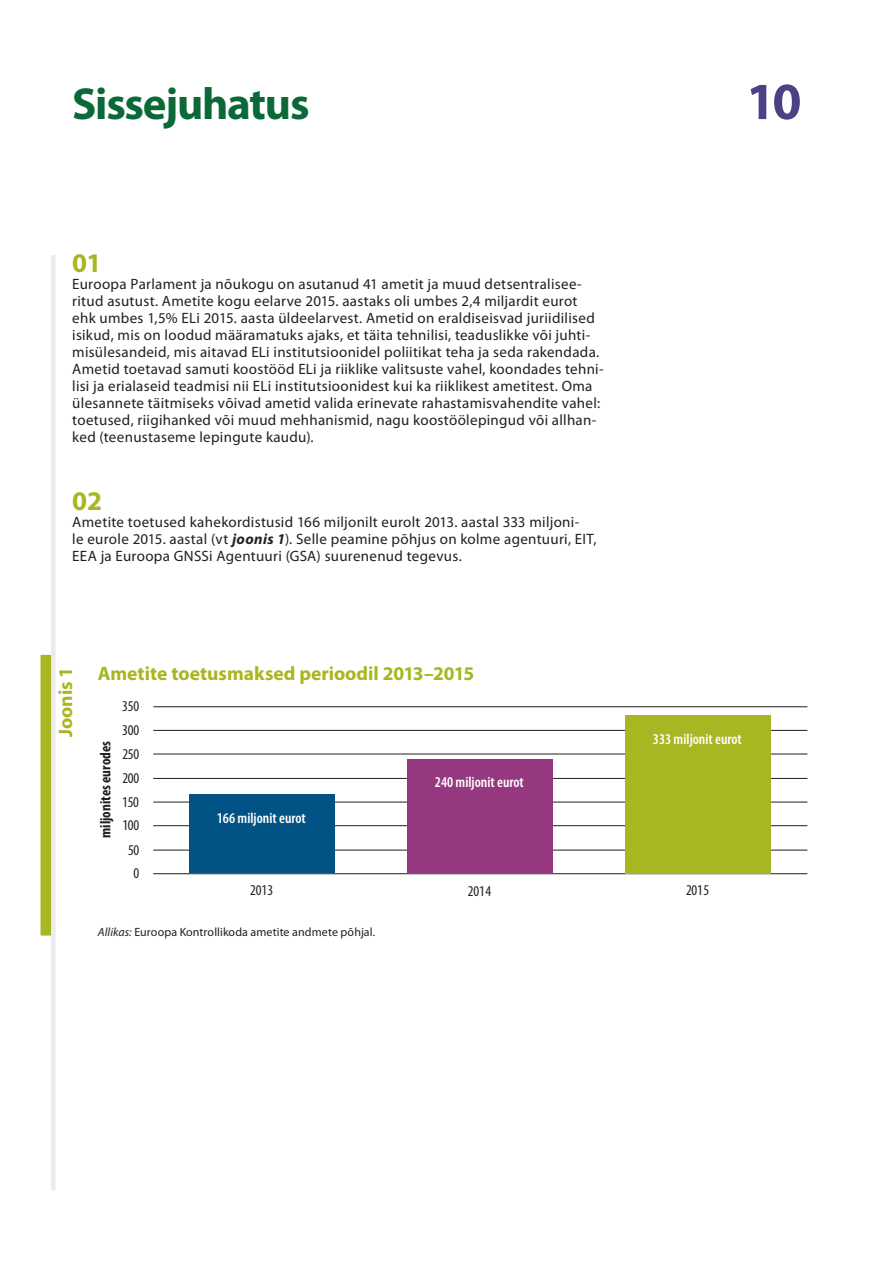
<style>
.page{position:relative;width:893px;height:1263px;background:#fff}
.page>*{position:absolute;margin:0;border:0;box-sizing:border-box;transform-origin:0 0}
.t1{font:700 52.5px "Myriad Pro";color:#4f4085}
.E_01_-_CHAP_TITRE_CH{font:700 45px "Myriad Pro";letter-spacing:-.03em;color:#0b6938}
.E_05_-_CHAP__1__TEXT{font:700 27px "Myriad Pro";color:#a7b621}
.F_02_-_BOX_TITRE_COL{font:700 19.5px "Myriad Pro";color:#a7b621}
.F_01_-_GRAPHICS_NUME{font:700 19.5px "Myriad Pro";color:#a7b621}
.E_05_-_CHAP__1__TEXT-2{font:15px/17px "Myriad Pro";letter-spacing:.02em;color:#231f20}
.t2{font:600 condensed 15px "Myriad Pro";color:#fff}
.t3{font:condensed 15px/23.9px "Myriad Pro";letter-spacing:-.015em;color:#231f20;text-align:right}
.t4{font:700 condensed 15px "Myriad Pro";color:#231f20}
.F_07_-_SOURCE{font:12px "Myriad Pro";letter-spacing:.005em;color:#231f20}
.s1{font-weight:700;font-style:italic}
.s2{font-style:italic}
</style>
<div class="page">
<div style="left:51px;top:255px;width:5px;height:936px;background:#ebebeb"></div>
<div style="left:41px;top:655px;width:10px;height:280px;background:#a7b621"></div>
<hr style="left:153px;top:706px;width:654px;height:1px;background:#231f20">
<hr style="left:153px;top:730px;width:654px;height:1px;background:#231f20">
<hr style="left:153px;top:754px;width:654px;height:1px;background:#231f20">
<hr style="left:153px;top:778px;width:654px;height:1px;background:#231f20">
<hr style="left:153px;top:802px;width:654px;height:1px;background:#231f20">
<hr style="left:153px;top:825px;width:654px;height:1px;background:#231f20">
<hr style="left:153px;top:850px;width:654px;height:1px;background:#231f20">
<div style="left:189px;top:794px;width:146px;height:79px;background:#015386"></div>
<hr style="left:153px;top:873px;width:654px;height:1px;background:#231f20">
<div style="left:407px;top:759px;width:146px;height:114px;background:#953880"></div>
<div style="left:625px;top:715px;width:146px;height:158px;background:#a7b621"></div>
<p class="E_01_-_CHAP_TITRE_CH" style="left:72px;top:75px;width:239px">Sissejuhatus</p>
<h1 class="t1" style="left:746px;top:67px;width:57px">10</h1>
<p class="E_05_-_CHAP__1__TEXT" style="left:72px;top:245px;width:31px">01</p>
<p class="E_05_-_CHAP__1__TEXT-2" style="left:72px;top:275px;width:533px">Euroopa Parlament ja nõukogu on asutanud 41 ametit ja muud detsentralisee&shy;ritud asutust. Ametite kogu eelarve 2015. aastaks oli umbes 2,4 miljardit eurot ehk umbes 1,5% ELi 2015. aasta üldeelarvest. Ametid on eraldiseisvad juriidilised isikud, mis on loodud määramatuks ajaks, et täita tehnilisi, teaduslikke või juhti&shy;misülesandeid, mis aitavad ELi institutsioonidel poliitikat teha ja seda rakendada.<br>Ametid toetavad samuti koostööd ELi ja riiklike valitsuste vahel, koondades tehni&shy;lisi ja erialaseid teadmisi nii ELi institutsioonidest kui ka riiklikest ametitest. Oma ülesannete täitmiseks võivad ametid valida erinevate rahastamisvahendite vahel: toetused, riigihanked või muud mehhanismid, nagu koostöölepingud või allhan&shy;ked (teenustaseme lepingute kaudu).</p>
<p class="E_05_-_CHAP__1__TEXT" style="left:72px;top:484px;width:31px">02</p>
<p class="E_05_-_CHAP__1__TEXT-2" style="left:72px;top:514px;width:526px">Ametite toetused kahekordistusid 166 miljonilt eurolt 2013. aastal 333 miljoni-<br>le eurole 2015. aastal (vt <span class="s1">joonis 1</span>). Selle peamine põhjus on kolme agentuuri, EIT,<br>EEA ja Euroopa GNSSi Agentuuri (GSA) suurenenud tegevus.</p>
<p class="F_01_-_GRAPHICS_NUME" style="left:53px;top:737px;width:72px;rotate:-90deg">Joonis 1</p>
<p class="F_02_-_BOX_TITRE_COL" style="left:98px;top:661px;width:378px">Ametite toetusmaksed perioodil 2013–2015</p>
<p class="t3" style="left:122px;top:695px;width:19px">350<br>300<br>250<br>200<br>150<br>100<br>50<br>0</p>
<p class="t4" style="left:97px;top:838px;width:98px;rotate:-90deg">miljonites eurodes</p>
<p class="t2" style="left:435px;top:774px;width:90px">240 miljonit eurot</p>
<p class="t2" style="left:217px;top:809px;width:90px">166 miljonit eurot</p>
<p class="t2" style="left:653px;top:731px;width:90px">333 miljonit eurot</p>
<p class="t3" style="left:250px;top:879px;width:25px">2013</p>
<p class="t3" style="left:468px;top:879px;width:25px">2014</p>
<p class="t3" style="left:686px;top:879px;width:25px">2015</p>
<p class="F_07_-_SOURCE" style="left:98px;top:924px;width:279px"><span class="s2">Allikas:</span> Euroopa Kontrollikoda ametite andmete põhjal.</p>
</div>
